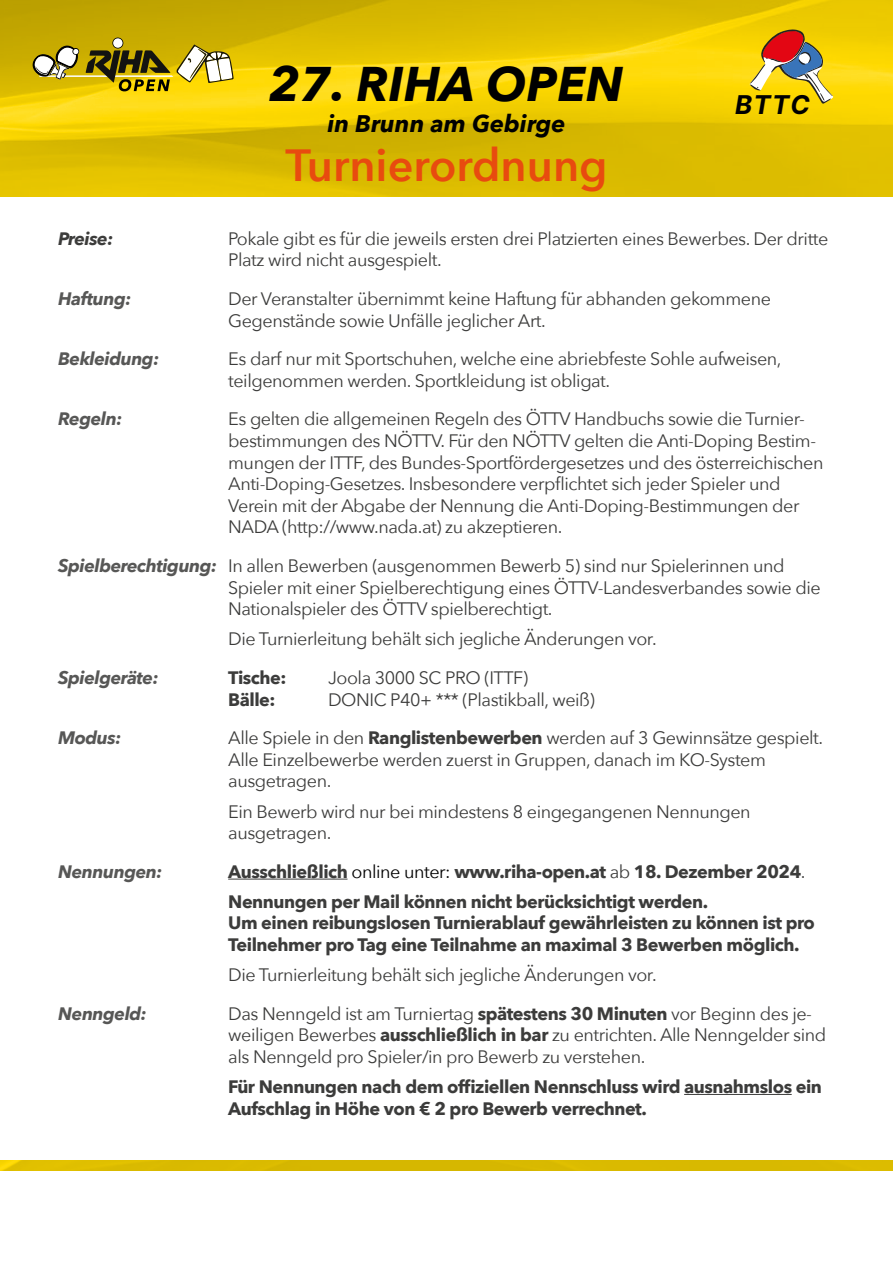
<style>
.page{position:relative;width:893px;height:1263px;background:#fff}
.page>*{position:absolute;margin:0;border:0;box-sizing:border-box;transform-origin:0 0}
.t1{font:italic 700 48.6px "Avenir Next";color:#000}
.t2{font:600 45px "Avenir Next";color:#e84b0f}
.t3{font:25.8px "Inter";color:#000}
.t4{font:italic 700 24px "Avenir Next";color:#000}
.t5{font:18px/21.6px "Avenir Next";letter-spacing:-.025em;color:#3c3c3b}
.t6{font:700 18px/21.6px "Avenir Next";letter-spacing:-.025em;color:#3c3c3b}
.t7{font:italic 700 18px "Avenir Next";letter-spacing:-.025em;color:#575756}
.t8{font:italic 700 18px "Avenir Next";letter-spacing:-.025em;color:#3c3c3b}
.s1{font-weight:700;font-style:italic;color:#575756}
.s2{font-weight:700}
.s3{font-weight:400;color:#000}
.s4{font-weight:400}
</style>
<div class="page">
<div style="left:0;top:1160px;width:893px;height:11px;background:#d9b900"></div>
<img style="left:0;top:0;width:893px;height:196px">
<div style="left:112px;top:38px;width:11px;height:11px;background:#29271c;border-radius:50%"></div>
<svg style="left:113px;top:38px;width:10px;height:10px"></svg>
<svg style="left:33px;top:44px;width:201px;height:47px"></svg>
<svg style="left:750px;top:29px;width:83px;height:75px"></svg>
<hr style="left:228px;top:879px;width:119px;height:1px;background:#3c3c3b">
<hr style="left:684px;top:1094px;width:108px;height:1px;background:#3c3c3b">
<h1 class="t1" style="left:269px;top:42px;width:357px">27. RIHA OPEN</h1>
<h3 class="t4" style="left:327px;top:103px;width:240px">in Brunn am Gebirge</h3>
<h2 class="t2" style="left:285px;top:127px;width:324px">Turnierordnung</h2>
<h3 class="t3" style="left:735px;top:85px;width:77px">BTTC</h3>
<p class="t8" style="left:58px;top:223px;width:57px">Preise:</p>
<p class="t5" style="left:228px;top:227px;width:602px">Pokale gibt es für die jeweils ersten drei Platzierten eines Bewerbes. Der dritte<br>Platz wird nicht ausgespielt.</p>
<p class="t7" style="left:58px;top:283px;width:75px">Haftung:</p>
<p class="t5" style="left:228px;top:287px;width:544px">Der Veranstalter übernimmt keine Haftung für abhanden gekommene<br>Gegenstände sowie Unfälle jeglicher Art.</p>
<p class="t7" style="left:58px;top:343px;width:103px">Bekleidung:</p>
<p class="t5" style="left:228px;top:347px;width:555px">Es darf nur mit Sportschuhen, welche eine abriebfeste Sohle aufweisen, teilgenommen werden. Sportkleidung ist obligat.</p>
<p class="t7" style="left:58px;top:404px;width:66px">Regeln:</p>
<p class="t5" style="left:228px;top:408px;width:597px">Es gelten die allgemeinen Regeln des ÖTTV Handbuchs sowie die Turnier&shy;bestimmungen des NÖTTV. Für den NÖTTV gelten die Anti-Doping Bestim&shy;mungen der ITTF, des Bundes-Sportfördergesetzes und des österreichischen Anti-Doping-Gesetzes. Insbesondere verpflichtet sich jeder Spieler und Verein mit der Abgabe der Nennung die Anti-Doping-Bestimmungen der NADA (http://www.nada.at) zu akzeptieren.</p>
<p class="t5" style="left:228px;top:554px;width:594px;text-indent:-170px"><span class="s1">Spielberechtigung:</span> In allen Bewerben (ausgenommen Bewerb 5) sind nur Spielerinnen und<br>Spieler mit einer Spielberechtigung eines ÖTTV-Landesverbandes sowie die<br>Nationalspieler des ÖTTV spielberechtigt.</p>
<p class="t5" style="left:228px;top:627px;width:430px">Die Turnierleitung behält sich jegliche Änderungen vor.</p>
<p class="t7" style="left:58px;top:662px;width:102px">Spielgeräte:</p>
<p class="t6" style="left:228px;top:667px;width:60px">Tische:</p>
<p class="t5" style="left:328px;top:666px;width:202px">Joola 3000 SC PRO (ITTF)</p>
<p class="t6" style="left:228px;top:688px;width:49px">Bälle:</p>
<p class="t5" style="left:328px;top:688px;width:268px">DONIC P40+ *** (Plastikball, weiß)</p>
<p class="t7" style="left:58px;top:722px;width:65px">Modus:</p>
<p class="t5" style="left:228px;top:726px;width:596px">Alle Spiele in den <span class="s2">Ranglistenbewerben</span> werden auf 3 Gewinnsätze gespielt.<br>Alle Einzelbewerbe werden zuerst in Gruppen, danach im KO-System ausgetragen.</p>
<p class="t5" style="left:228px;top:800px;width:524px">Ein Bewerb wird nur bei mindestens 8 eingegangenen Nennungen ausgetragen.</p>
<p class="t7" style="left:58px;top:856px;width:106px">Nennungen:</p>
<p class="t6" style="left:228px;top:856px;width:579px;line-height:30.2px">Ausschließlich <span class="s3">online unter:</span> www.riha-open.at <span class="s4">ab</span> 18. Dezember 2024<span class="s4">.<br></span>Nennungen per Mail können nicht berücksichtigt werden.</p>
<p class="t6" style="left:228px;top:912px;width:588px">Um einen reibungslosen Turnierablauf gewährleisten zu können ist pro<br>Teilnehmer pro Tag eine Teilnahme an maximal 3 Bewerben möglich.</p>
<p class="t5" style="left:228px;top:963px;width:430px">Die Turnierleitung behält sich jegliche Änderungen vor.</p>
<p class="t7" style="left:58px;top:998px;width:90px">Nenngeld:</p>
<p class="t5" style="left:228px;top:1002px;width:599px">Das Nenngeld ist am Turniertag <span class="s2">spätestens 30 Minuten</span> vor Beginn des je&shy;weiligen Bewerbes <span class="s2">ausschließlich in bar</span> zu entrichten. Alle Nenngelder sind als Nenngeld pro Spieler/in pro Bewerb zu verstehen.</p>
<p class="t6" style="left:228px;top:1076px;width:595px">Für Nennungen nach dem offiziellen Nennschluss wird ausnahmslos ein<br>Aufschlag in Höhe von € 2 pro Bewerb verrechnet.</p>
</div>
